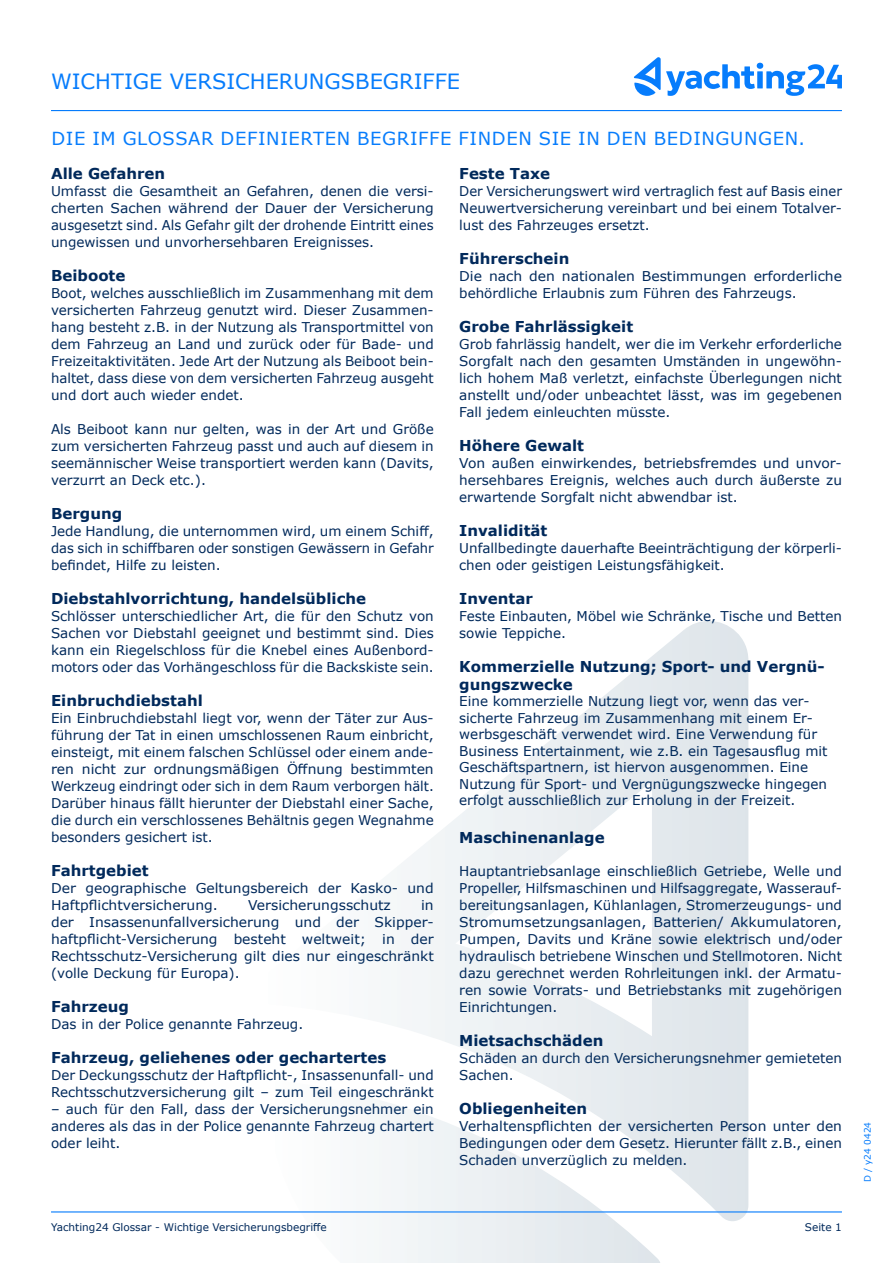
<style>
.page{position:relative;width:893px;height:1263px;background:#fff}
.page>*{position:absolute;margin:0;border:0;box-sizing:border-box;transform-origin:0 0}
.t1{font:21px "Verdana";color:#067cfc}
.Headline{font:18px "Verdana";letter-spacing:.035em;color:#067cfc}
.Subline{font:700 15px/18px "Verdana";color:#00295b}
.Copy_Blocksatz{font:13.5px/17px "Verdana";color:#00295b;text-align:justify}
.Subline-2{font:13.5px/16.5px "Verdana";color:#00295b}
.t2{font:10.5px "Verdana";color:#00295b}
.t3{font:9px "Verdana";color:#067cfc}
</style>
<div class="page">
<svg style="left:379px;top:1221px;width:281px;height:42px"></svg>
<svg style="left:253px;top:621px;width:495px;height:600px"></svg>
<hr style="left:51px;top:1211px;width:791px;height:1px;background:#067cfc">
<hr style="left:51px;top:110px;width:791px;height:1px;background:#067cfc">
<svg style="left:634px;top:57px;width:208px;height:39px"></svg>
<h1 class="t1" style="left:51px;top:67px;width:411px">WICHTIGE VERSICHERUNGSBEGRIFFE</h1>
<p class="Headline" style="left:51px;top:126px;width:755px">DIE IM GLOSSAR DEFINIERTEN BEGRIFFE FINDEN SIE IN DEN BEDINGUNGEN.</p>
<p class="Subline" style="left:51px;top:164px;width:116px">Alle Gefahren</p>
<p class="Copy_Blocksatz" style="left:51px;top:182px;width:384px">Umfasst die Gesamtheit an Gefahren, denen die versi&shy;cherten Sachen während der Dauer der Versicherung ausgesetzt sind. Als Gefahr gilt der drohende Eintritt eines ungewissen und unvorhersehbaren Ereignisses.</p>
<p class="Subline" style="left:51px;top:266px;width:76px">Beiboote</p>
<p class="Copy_Blocksatz" style="left:51px;top:284px;width:384px">Boot, welches ausschließlich im Zusammenhang mit dem versicherten Fahrzeug genutzt wird. Dieser Zusammen&shy;hang besteht z.B. in der Nutzung als Transportmittel von dem Fahrzeug an Land und zurück oder für Bade- und Freizeitaktivitäten. Jede Art der Nutzung als Beiboot bein&shy;haltet, dass diese von dem versicherten Fahrzeug ausgeht und dort auch wieder endet.</p>
<p class="Copy_Blocksatz" style="left:51px;top:420px;width:384px">Als Beiboot kann nur gelten, was in der Art und Größe zum versicherten Fahrzeug passt und auch auf diesem in seemännischer Weise transportiert werden kann (Davits, verzurrt an Deck etc.).</p>
<p class="Subline" style="left:51px;top:504px;width:73px">Bergung</p>
<p class="Copy_Blocksatz" style="left:51px;top:522px;width:384px">Jede Handlung, die unternommen wird, um einem Schiff, das sich in schiffbaren oder sonstigen Gewässern in Gefahr befindet, Hilfe zu leisten.</p>
<p class="Subline" style="left:51px;top:589px;width:317px">Diebstahlvorrichtung, handelsübliche</p>
<p class="Copy_Blocksatz" style="left:51px;top:607px;width:384px">Schlösser unterschiedlicher Art, die für den Schutz von Sachen vor Diebstahl geeignet und bestimmt sind. Dies kann ein Riegelschloss für die Knebel eines Außenbord&shy;motors oder das Vorhängeschloss für die Backskiste sein.</p>
<p class="Subline" style="left:51px;top:691px;width:153px">Einbruchdiebstahl</p>
<p class="Copy_Blocksatz" style="left:51px;top:709px;width:384px">Ein Einbruchdiebstahl liegt vor, wenn der Täter zur Aus&shy;führung der Tat in einen umschlossenen Raum einbricht, einsteigt, mit einem falschen Schlüssel oder einem ande&shy;ren nicht zur ordnungsmäßigen Öffnung bestimmten Werkzeug eindringt oder sich in dem Raum verborgen hält.<br>Darüber hinaus fällt hierunter der Diebstahl einer Sache, die durch ein verschlossenes Behältnis gegen Wegnahme besonders gesichert ist.</p>
<p class="Subline" style="left:51px;top:861px;width:99px">Fahrtgebiet</p>
<p class="Copy_Blocksatz" style="left:51px;top:879px;width:384px">Der geographische Geltungsbereich der Kasko- und<br>Haftpflichtversicherung.</p>
<p class="Copy_Blocksatz" style="left:248px;top:896px;width:144px">Versicherungsschutz</p>
<p class="Copy_Blocksatz" style="left:51px;top:896px;width:384px;text-indent:370px">in der Insassenunfallversicherung und der Skipper&shy;haftpflicht-Versicherung besteht weltweit; in der Rechtsschutz-Versicherung gilt dies nur eingeschränkt (volle Deckung für Europa).</p>
<p class="Subline" style="left:51px;top:997px;width:79px">Fahrzeug</p>
<p class="Copy_Blocksatz" style="left:51px;top:1015px;width:254px">Das in der Police genannte Fahrzeug.</p>
<p class="Subline" style="left:51px;top:1048px;width:337px">Fahrzeug, geliehenes oder gechartertes</p>
<p class="Copy_Blocksatz" style="left:51px;top:1066px;width:384px">Der Deckungsschutz der Haftpflicht-, Insassenunfall- und<br>Rechtsschutzversicherung gilt – zum Teil eingeschränkt</p>
<p class="Copy_Blocksatz" style="left:51px;top:1100px;width:384px">– auch für den Fall, dass der Versicherungsnehmer ein anderes als das in der Police genannte Fahrzeug chartert oder leiht.</p>
<p class="Subline" style="left:459px;top:164px;width:92px">Feste Taxe</p>
<p class="Copy_Blocksatz" style="left:459px;top:182px;width:384px">Der Versicherungswert wird vertraglich fest auf Basis einer Neuwertversicherung vereinbart und bei einem Totalver&shy;lust des Fahrzeuges ersetzt.</p>
<p class="Subline" style="left:459px;top:249px;width:112px">Führerschein</p>
<p class="Copy_Blocksatz" style="left:459px;top:267px;width:384px">Die nach den nationalen Bestimmungen erforderliche behördliche Erlaubnis zum Führen des Fahrzeugs.</p>
<p class="Subline" style="left:459px;top:317px;width:175px">Grobe Fahrlässigkeit</p>
<p class="Copy_Blocksatz" style="left:459px;top:335px;width:384px">Grob fahrlässig handelt, wer die im Verkehr erforderliche Sorgfalt nach den gesamten Umständen in ungewöhn&shy;lich hohem Maß verletzt, einfachste Überlegungen nicht anstellt und/oder unbeachtet lässt, was im gegebenen Fall jedem einleuchten müsste.</p>
<p class="Subline" style="left:459px;top:436px;width:126px">Höhere Gewalt</p>
<p class="Copy_Blocksatz" style="left:459px;top:454px;width:384px">Von außen einwirkendes, betriebsfremdes und unvor&shy;hersehbares Ereignis, welches auch durch äußerste zu erwartende Sorgfalt nicht abwendbar ist.</p>
<p class="Subline" style="left:459px;top:521px;width:90px">Invalidität</p>
<p class="Copy_Blocksatz" style="left:459px;top:539px;width:384px">Unfallbedingte dauerhafte Beeinträchtigung der körperli&shy;chen oder geistigen Leistungsfähigkeit.</p>
<p class="Subline" style="left:459px;top:589px;width:75px">Inventar</p>
<p class="Copy_Blocksatz" style="left:459px;top:607px;width:384px">Feste Einbauten, Möbel wie Schränke, Tische und Betten sowie Teppiche.</p>
<p class="Subline" style="left:459px;top:657px;width:367px">Kommerzielle Nutzung; Sport- und Vergnü&shy;gungszwecke</p>
<p class="Subline-2" style="left:459px;top:693px;width:370px">Eine kommerzielle Nutzung liegt vor, wenn das ver&shy;sicherte Fahrzeug im Zusammenhang mit einem Er&shy;werbsgeschäft verwendet wird. Eine Verwendung für Business Entertainment, wie z.B. ein Tagesausflug mit Geschäftspartnern, ist hiervon ausgenommen. Eine Nutzung für Sport- und Vergnügungszwecke hingegen erfolgt ausschließlich zur Erholung in der Freizeit.</p>
<p class="Subline" style="left:459px;top:828px;width:147px">Maschinenanlage</p>
<p class="Copy_Blocksatz" style="left:459px;top:862px;width:384px">Hauptantriebsanlage einschließlich Getriebe, Welle und Propeller, Hilfsmaschinen und Hilfsaggregate, Wasserauf&shy;bereitungsanlagen, Kühlanlagen, Stromerzeugungs- und Stromumsetzungsanlagen, Batterien/ Akkumulatoren, Pumpen, Davits und Kräne sowie elektrisch und/oder hydraulisch betriebene Winschen und Stellmotoren. Nicht dazu gerechnet werden Rohrleitungen inkl. der Armatu&shy;ren sowie Vorrats- und Betriebstanks mit zugehörigen Einrichtungen.</p>
<p class="Subline" style="left:459px;top:1031px;width:146px">Mietsachschäden</p>
<p class="Copy_Blocksatz" style="left:459px;top:1049px;width:384px">Schäden an durch den Versicherungsnehmer gemieteten<br>Sachen.</p>
<p class="Subline" style="left:459px;top:1099px;width:129px">Obliegenheiten</p>
<p class="Copy_Blocksatz" style="left:459px;top:1118px;width:384px">Verhaltenspflichten der versicherten Person unter den Bedingungen oder dem Gesetz. Hierunter fällt z.B., einen Schaden unverzüglich zu melden.</p>
<p class="t2" style="left:51px;top:1220px;width:277px">Yachting24 Glossar - Wichtige Versicherungsbegriffe</p>
<p class="t2" style="left:805px;top:1220px;width:39px">Seite 1</p>
<p class="t3" style="left:861px;top:1182px;width:62px;rotate:-90deg">D / y24 0424</p>
</div>
